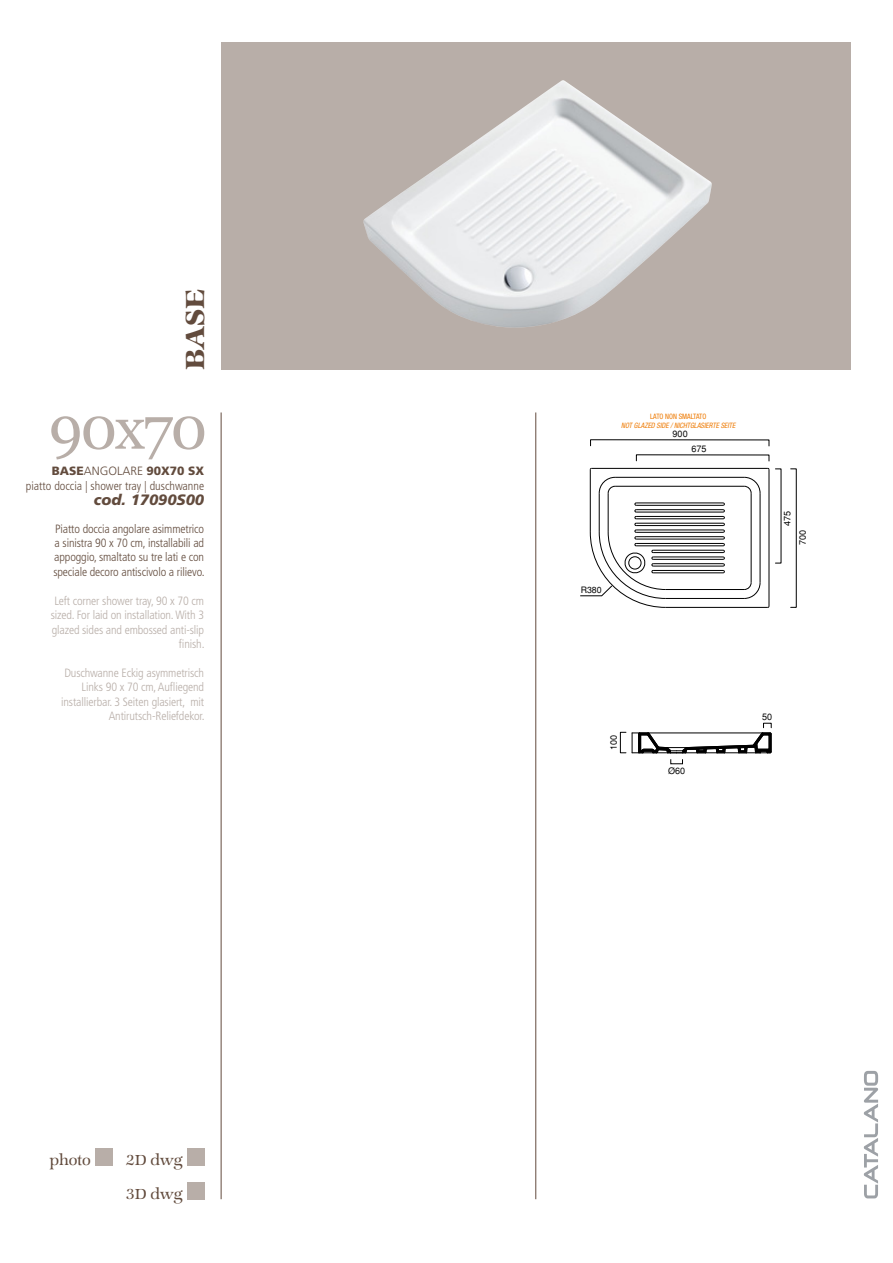
<style>
.page{position:relative;width:893px;height:1263px;background:#fff}
.page>*{position:absolute;margin:0;border:0;box-sizing:border-box;transform-origin:0 0}
.t1{font:60px "Georgia";letter-spacing:-.04em;color:#b8aea8}
.t2{font:600 27px "ITC Zapf International LT";color:#624b3d}
.t3{font:500 15px "ITC Zapf International LT";color:#624b3d}
.t4{font:italic 900 15px "Frutiger";color:#624b3d}
.t5{font:300 condensed 12px/14.4px "Frutiger";letter-spacing:-.01em;color:#b8aea8;text-align:right}
.t6{font:300 condensed 12px/14.4px "Frutiger";letter-spacing:-.01em;color:#624b3d;text-align:justify}
.t7{font:900 12px "Frutiger";color:#624b3d}
.t8{font:9px "Helvetica";color:#000}
.t9{font:8.85px "Helvetica";color:#000}
.t10{font:italic condensed 7.5px/8.6px "Helvetica Neue";color:#ee7900;text-align:center;scale:.95 1}
.s1{font-weight:300}
.s2{font-style:normal}
</style>
<div class="page">
<div style="left:187px;top:1182px;width:17px;height:17px;background:#b8aea8"></div>
<div style="left:187px;top:1148px;width:17px;height:17px;background:#b8aea8"></div>
<div style="left:96px;top:1148px;width:17px;height:17px;background:#b8aea8"></div>
<hr style="left:535px;top:412px;width:1px;height:787px;background:#624b3d">
<hr style="left:221px;top:412px;width:1px;height:787px;background:#624b3d">
<svg style="left:863px;top:1070px;width:16px;height:129px"></svg>
<div style="left:221px;top:43px;width:629px;height:327px;background:#b8aea8"></div>
<hr style="left:653px;top:550px;width:70px;height:1px;background:#000">
<hr style="left:636px;top:503px;width:87px;height:1px;background:#000">
<hr style="left:636px;top:505px;width:87px;height:1px;background:#000">
<hr style="left:636px;top:509px;width:87px;height:1px;background:#000">
<hr style="left:636px;top:512px;width:87px;height:1px;background:#000">
<hr style="left:636px;top:516px;width:87px;height:1px;background:#000">
<hr style="left:636px;top:519px;width:87px;height:1px;background:#000">
<hr style="left:636px;top:523px;width:87px;height:1px;background:#000">
<hr style="left:636px;top:525px;width:87px;height:1px;background:#000">
<hr style="left:636px;top:530px;width:87px;height:1px;background:#000">
<hr style="left:636px;top:532px;width:87px;height:1px;background:#000">
<hr style="left:636px;top:536px;width:87px;height:1px;background:#000">
<hr style="left:636px;top:539px;width:87px;height:1px;background:#000">
<hr style="left:636px;top:543px;width:87px;height:1px;background:#000">
<hr style="left:636px;top:546px;width:87px;height:1px;background:#000">
<hr style="left:653px;top:552px;width:70px;height:1px;background:#000">
<hr style="left:653px;top:557px;width:70px;height:1px;background:#000">
<hr style="left:653px;top:559px;width:70px;height:1px;background:#000">
<hr style="left:653px;top:563px;width:70px;height:1px;background:#000">
<hr style="left:653px;top:566px;width:70px;height:1px;background:#000">
<hr style="left:653px;top:570px;width:70px;height:1px;background:#000">
<svg style="left:723px;top:503px;width:2px;height:70px"></svg>
<hr style="left:653px;top:573px;width:70px;height:1px;background:#000">
<hr style="left:591px;top:468px;width:177px;height:1px;background:#000">
<hr style="left:615px;top:486px;width:129px;height:1px;background:#000">
<hr style="left:615px;top:477px;width:129px;height:1px;background:#000">
<hr style="left:666px;top:607px;width:102px;height:1px;background:#000">
<hr style="left:666px;top:589px;width:78px;height:1px;background:#000">
<hr style="left:666px;top:598px;width:78px;height:1px;background:#000">
<hr style="left:768px;top:470px;width:1px;height:136px;background:#000">
<hr style="left:751px;top:493px;width:1px;height:89px;background:#000">
<hr style="left:760px;top:493px;width:1px;height:89px;background:#000">
<svg style="left:744px;top:477px;width:16px;height:17px"></svg>
<svg style="left:744px;top:582px;width:16px;height:17px"></svg>
<hr style="left:590px;top:470px;width:1px;height:62px;background:#000">
<hr style="left:599px;top:493px;width:1px;height:39px;background:#000">
<hr style="left:608px;top:493px;width:1px;height:39px;background:#000">
<svg style="left:599px;top:477px;width:16px;height:17px"></svg>
<svg style="left:580px;top:503px;width:87px;height:105px"></svg>
<div style="left:620px;top:732px;width:6px;height:21px;border:1px solid #000"></div>
<svg style="left:632px;top:732px;width:140px;height:22px"></svg>
<div style="left:763px;top:723px;width:8px;height:5px;border:1px solid #000"></div>
<img style="left:363px;top:80px;width:349px;height:248px">
<p class="t2" style="left:179px;top:370px;width:82px;rotate:-90deg">BASE</p>
<p class="t1" style="left:49px;top:392px;width:160px">90x70</p>
<p class="t7" style="left:52px;top:464px;width:154px">BASE<span class="s1">ANGOLARE</span> 90X70 SX</p>
<p class="t6" style="left:26px;top:478px;width:180px">piatto doccia | shower tray | duschwanne</p>
<p class="t4" style="left:94px;top:490px;width:112px">cod. 17090S00</p>
<p class="t6" style="left:53px;top:521px;width:153px">Piatto doccia angolare asimmetrico a sinistra 90 x 70 cm, installabili ad appoggio, smaltato su tre lati e con speciale decoro antiscivolo a rilievo.</p>
<p class="t5" style="left:51px;top:593px;width:155px">Left corner shower tray, 90 x 70 cm sized. For laid on installation. With 3 glazed sides and embossed anti-slip finish.</p>
<p class="t5" style="left:61px;top:665px;width:145px">Duschwanne Eckig asymmetrisch<br>Links 90 x 70 cm, Aufliegend installierbar. 3 Seiten glasiert, mit<br>Antirutsch-Reliefdekor.</p>
<p class="t3" style="left:49px;top:1151px;width:43px">photo</p>
<p class="t3" style="left:126px;top:1151px;width:58px">2D dwg</p>
<p class="t3" style="left:126px;top:1185px;width:58px">3D dwg</p>
<p class="t10" style="left:621px;top:412px;width:122px"><span class="s2">LATO NON SMALTATO<br></span>NOT GLAZED SIDE / NICHTGLASIERTE SEITE</p>
<p class="t10" style="left:621px;top:415px;width:122px"><span class="s2">LATO NON SMALTATO<br></span>NOT GLAZED SIDE / NICHTGLASIERTE SEITE</p>
<p class="t8" style="left:673px;top:429px;width:17px">900</p>
<p class="t8" style="left:673px;top:432px;width:17px">900</p>
<p class="t8" style="left:691px;top:444px;width:17px">675</p>
<p class="t8" style="left:691px;top:447px;width:17px">675</p>
<p class="t9" style="left:581px;top:585px;width:23px">R380</p>
<p class="t9" style="left:581px;top:588px;width:23px">R380</p>
<p class="t8" style="left:782px;top:526px;width:17px;rotate:-90deg">475</p>
<p class="t8" style="left:782px;top:529px;width:17px;rotate:-90deg">475</p>
<p class="t8" style="left:797px;top:545px;width:17px;rotate:-90deg">700</p>
<p class="t8" style="left:797px;top:548px;width:17px;rotate:-90deg">700</p>
<p class="t8" style="left:608px;top:747px;width:17px;rotate:-90deg">100</p>
<p class="t8" style="left:608px;top:750px;width:17px;rotate:-90deg">100</p>
<p class="t8" style="left:668px;top:762px;width:19px">Ø60</p>
<p class="t8" style="left:668px;top:766px;width:19px">Ø60</p>
<p class="t8" style="left:762px;top:708px;width:12px">50</p>
<p class="t8" style="left:762px;top:712px;width:12px">50</p>
</div>
